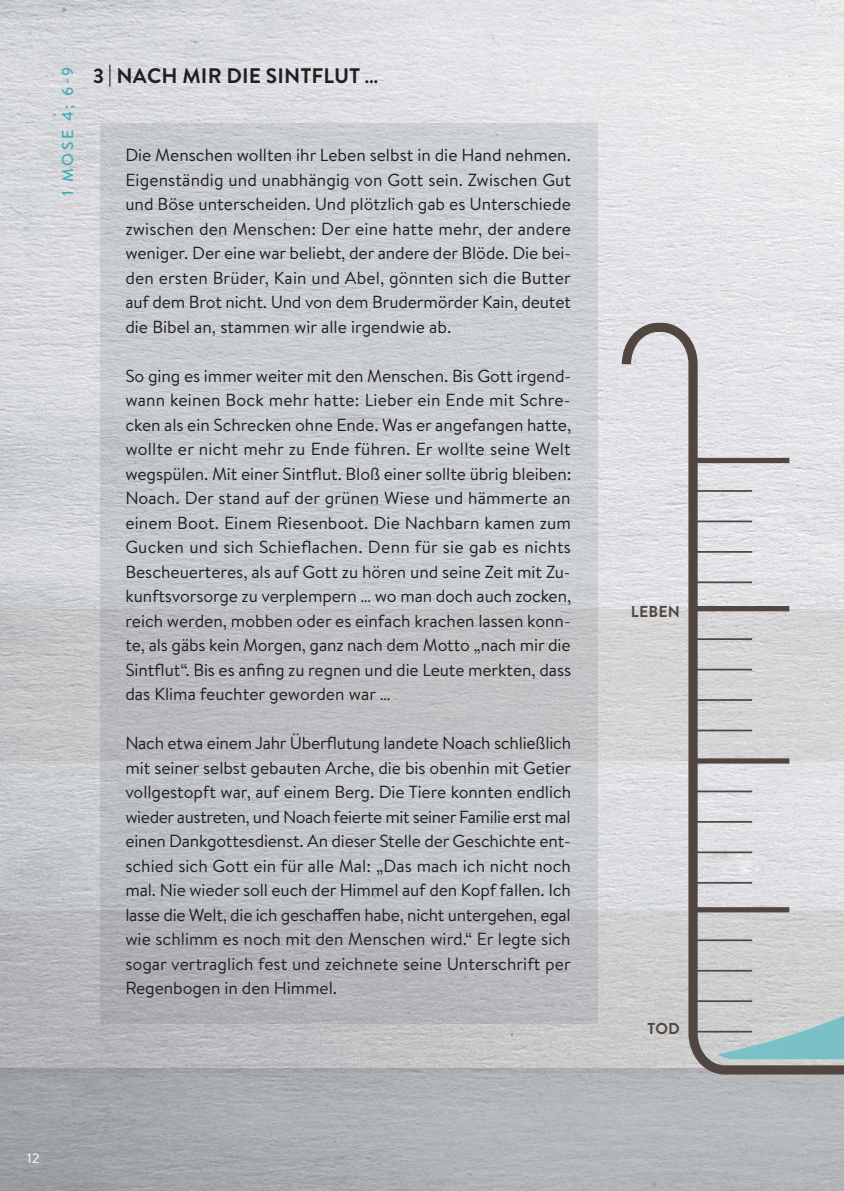
<style>
.page{position:relative;width:844px;height:1191px;background:#fff}
.page>*{position:absolute;margin:0;border:0;box-sizing:border-box;transform-origin:0 0}
.t1{font:700 21px "Brandon Grotesque";letter-spacing:.01em;color:#231f20}
.t2{font:17.5px/24.5px "Brandon Text";color:#231f20;text-align:justify}
.t3{font:500 15.75px "Brandon Text";color:#3fadb5}
.t4{font:700 15.75px "Brandon Grotesque";letter-spacing:.01em;color:#514740}
.t5{font:14px "Brandon Grotesque";color:#fff}
</style>
<div class="page">
<img style="left:547px;top:0;width:296px;height:293px">
<img style="left:0;top:0;width:547px;height:170px">
<img style="left:0;top:170px;width:100px;height:740px">
<img style="left:597px;top:293px;width:246px;height:617px">
<img style="left:547px;top:910px;width:74px;height:158px">
<img style="left:0;top:910px;width:109px;height:158px">
<img style="left:109px;top:1023px;width:438px;height:45px">
<img style="left:100px;top:124px;width:497px;height:899px">
<svg style="left:621px;top:323px;width:222px;height:751px;background:#d3d2d4"></svg>
<img style="left:717px;top:1014px;width:126px;height:45px">
<div style="left:690px;top:458px;width:99px;height:5px;background:#514740"></div>
<hr style="left:690px;top:581px;width:62px;height:2px;background:#514740">
<hr style="left:690px;top:551px;width:62px;height:2px;background:#514740">
<hr style="left:690px;top:520px;width:62px;height:2px;background:#514740">
<hr style="left:690px;top:490px;width:62px;height:2px;background:#514740">
<div style="left:690px;top:606px;width:99px;height:5px;background:#514740"></div>
<hr style="left:690px;top:729px;width:62px;height:2px;background:#514740">
<hr style="left:690px;top:699px;width:62px;height:2px;background:#514740">
<hr style="left:690px;top:668px;width:62px;height:2px;background:#514740">
<hr style="left:690px;top:638px;width:62px;height:2px;background:#514740">
<div style="left:690px;top:758px;width:99px;height:5px;background:#514740"></div>
<hr style="left:690px;top:882px;width:62px;height:1px;background:#514740">
<hr style="left:690px;top:851px;width:62px;height:2px;background:#514740">
<hr style="left:690px;top:821px;width:62px;height:1px;background:#514740">
<hr style="left:690px;top:790px;width:62px;height:2px;background:#514740">
<div style="left:690px;top:907px;width:99px;height:5px;background:#514740"></div>
<hr style="left:690px;top:1030px;width:62px;height:2px;background:#514740">
<hr style="left:690px;top:1000px;width:62px;height:2px;background:#514740">
<hr style="left:690px;top:969px;width:62px;height:2px;background:#514740">
<hr style="left:690px;top:939px;width:62px;height:2px;background:#514740">
<p class="t3" style="left:62px;top:196px;width:131px;rotate:-90deg">1 MOSE 4; 6-9</p>
<p class="t1" style="left:93px;top:63px;width:287px">3 | NACH MIR DIE SINTFLUT …</p>
<p class="t2" style="left:125px;top:145px;width:447px">Die Menschen wollten ihr Leben selbst in die Hand nehmen.<br>Eigenständig und unabhängig von Gott sein. Zwischen Gut und Böse unterscheiden. Und plötzlich gab es Unterschiede zwischen den Menschen: Der eine hatte mehr, der andere weniger. Der eine war beliebt, der andere der Blöde. Die bei&shy;den ersten Brüder, Kain und Abel, gönnten sich die Butter auf dem Brot nicht. Und von dem Brudermörder Kain, deutet die Bibel an, stammen wir alle irgendwie ab.</p>
<p class="t2" style="left:125px;top:365px;width:447px">So ging es immer weiter mit den Menschen. Bis Gott irgend&shy;wann keinen Bock mehr hatte: Lieber ein Ende mit Schre&shy;cken als ein Schrecken ohne Ende. Was er angefangen hatte, wollte er nicht mehr zu Ende führen. Er wollte seine Welt wegspülen. Mit einer Sintflut. Bloß einer sollte übrig bleiben:<br>Noach. Der stand auf der grünen Wiese und hämmerte an einem Boot. Einem Riesenboot. Die Nachbarn kamen zum Gucken und sich Schieflachen. Denn für sie gab es nichts Bescheuerteres, als auf Gott zu hören und seine Zeit mit Zu&shy;kunftsvorsorge zu verplempern … wo man doch auch zocken, reich werden, mobben oder es einfach krachen lassen konn&shy;te, als gäbs kein Morgen, ganz nach dem Motto „nach mir die Sintflut“. Bis es anfing zu regnen und die Leute merkten, dass das Klima feuchter geworden war …</p>
<p class="t2" style="left:125px;top:733px;width:447px">Nach etwa einem Jahr Überflutung landete Noach schließlich mit seiner selbst gebauten Arche, die bis obenhin mit Getier vollgestopft war, auf einem Berg. Die Tiere konnten endlich wieder austreten, und Noach feierte mit seiner Familie erst mal einen Dankgottesdienst. An dieser Stelle der Geschichte ent&shy;schied sich Gott ein für alle Mal: „Das mach ich nicht noch mal. Nie wieder soll euch der Himmel auf den Kopf fallen. Ich lasse die Welt, die ich geschaffen habe, nicht untergehen, egal wie schlimm es noch mit den Menschen wird.“ Er legte sich sogar vertraglich fest und zeichnete seine Unterschrift per Regenbogen in den Himmel.</p>
<p class="t5" style="left:27px;top:1150px;width:13px">12</p>
<p class="t4" style="left:630px;top:602px;width:50px">LEBEN</p>
<p class="t4" style="left:647px;top:1019px;width:34px">TOD</p>
</div>
